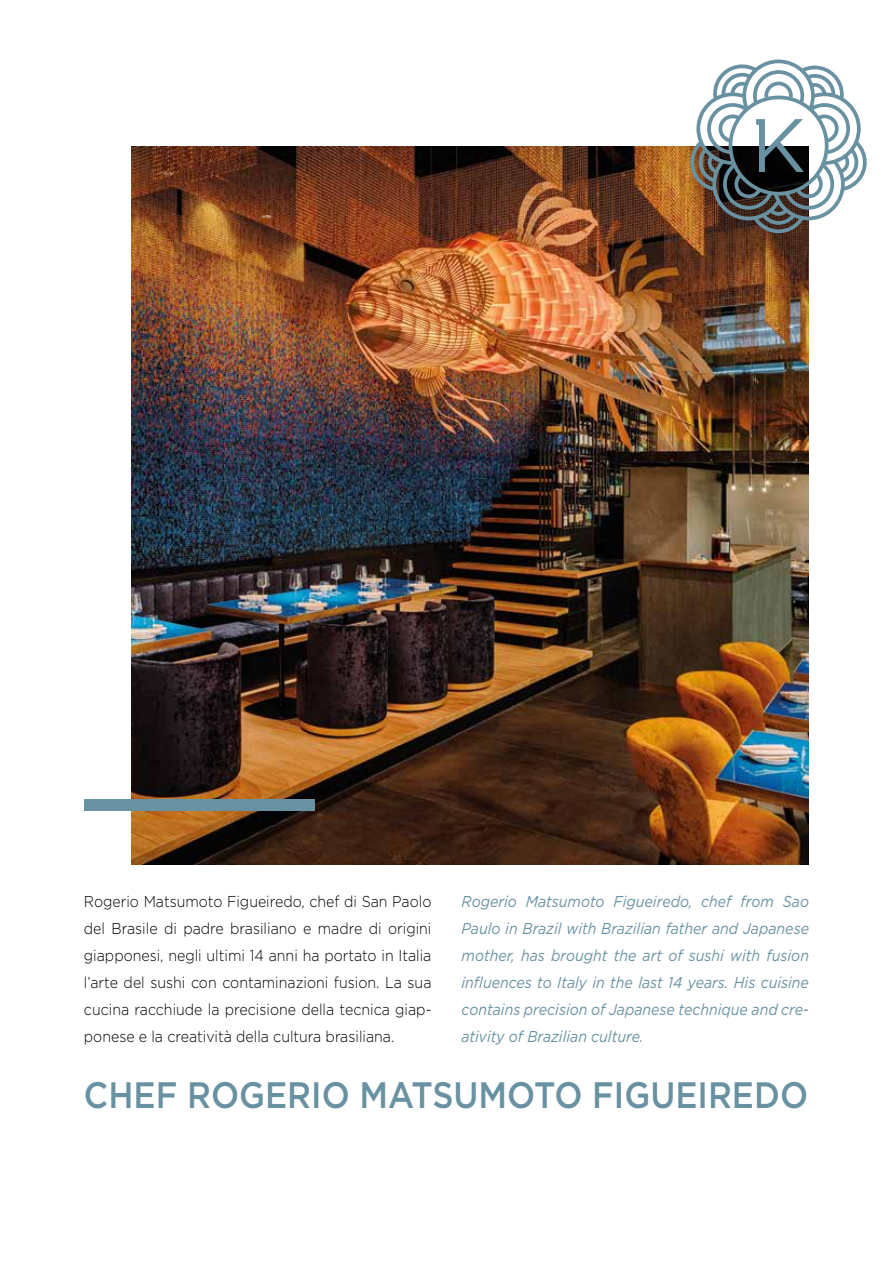
<style>
.page{position:relative;width:893px;height:1263px;background:#fff}
.page>*{position:absolute;margin:0;border:0;box-sizing:border-box;transform-origin:0 0}
.t1{font:500 36.75px "Gotham";color:#6891a2;scale:.9 1}
.t2{font:300 15.75px/27px "Gotham";color:#000;text-align:justify;scale:.9 1}
.t3{font:italic 15.75px/27px "Gotham";color:#6891a2;text-align:justify;scale:.9 1}
</style>
<div class="page">
<img style="left:132px;top:146px;width:676px;height:718px">
<div style="left:84px;top:799px;width:230px;height:11px;background:#6891a2"></div>
<svg style="left:690px;top:60px;width:177px;height:173px"></svg>
<p class="t2" style="left:84px;top:887px;width:388px">Rogerio Matsumoto Figueiredo, chef di San Paolo del Brasile di padre brasiliano e madre di origini giapponesi, negli ultimi 14 anni ha portato in Italia l’arte del sushi con contaminazioni fusion. La sua cucina racchiude la precisione della tecnica giap&shy;ponese e la creatività della cultura brasiliana.</p>
<p class="t3" style="left:461px;top:887px;width:388px">Rogerio Matsumoto Figueiredo, chef from Sao Paulo in Brazil with Brazilian father and Japanese mother, has brought the art of sushi with fusion influences to Italy in the last 14 years. His cuisine contains precision of Japanese technique and cre&shy;ativity of Brazilian culture.</p>
<h1 class="t1" style="left:84px;top:1071px;width:806px">CHEF ROGERIO MATSUMOTO FIGUEIREDO</h1>
</div>
